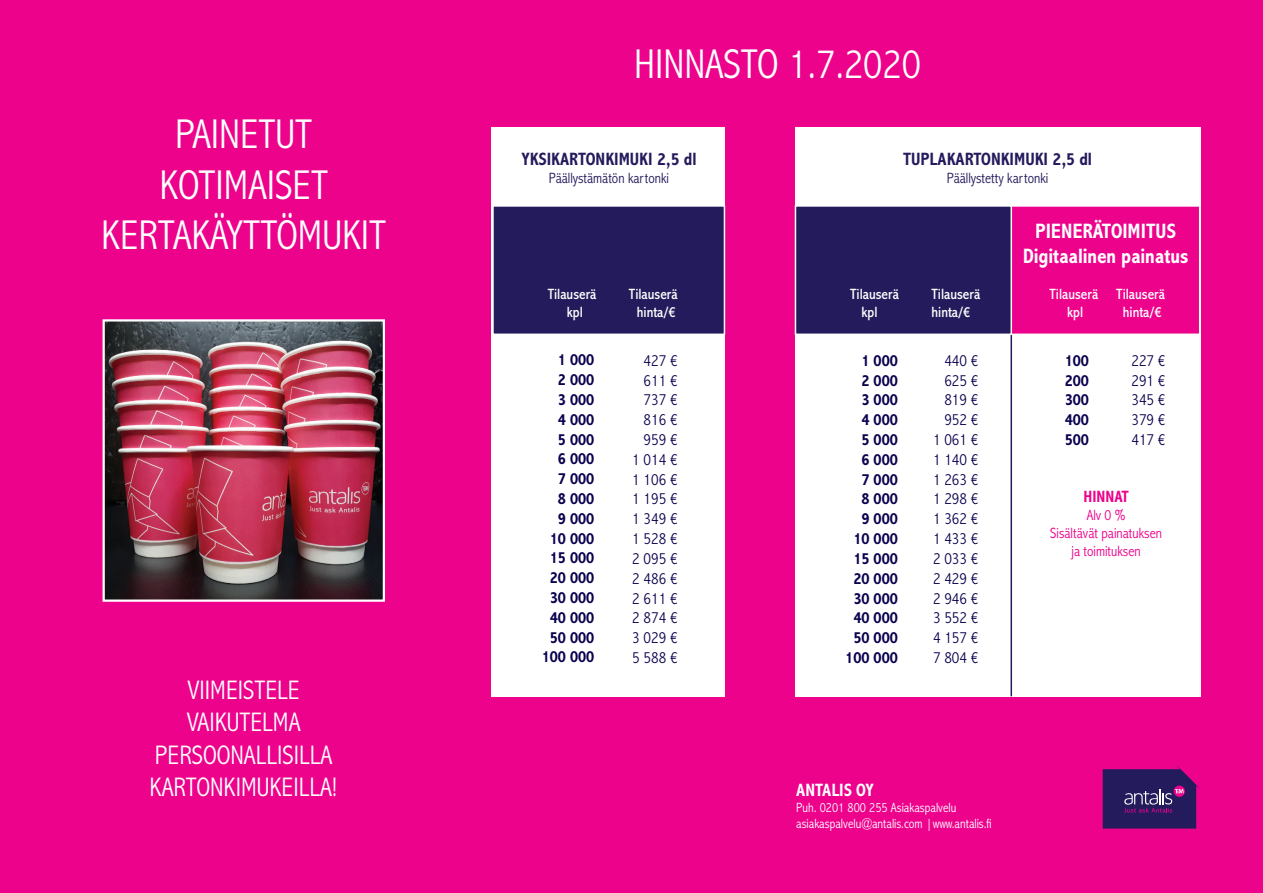
<style>
.page{position:relative;width:1263px;height:893px;background:#ed028c}
.page>*{position:absolute;margin:0;border:0;box-sizing:border-box;transform-origin:0 0}
.t1{font:300 condensed 42px "Abadi MT Pro";color:#fff}
.t2{font:300 condensed 27px "Abadi MT Pro";color:#fff}
.t3{font:700 condensed 21px "Abadi MT Pro";color:#fff}
.t4{font:700 condensed 18px "Abadi MT Pro";color:#231b5c}
.t5{font:700 condensed 18px "Abadi MT Pro";color:#fff}
.t6{font:300 condensed 16.5px "Abadi MT Pro";color:#0a024e}
.t7{font:700 condensed 16.5px "Abadi MT Pro";color:#0a024e}
.t8{font:700 condensed 16.5px "Abadi MT Pro";color:#ed028c}
.t9{font:condensed 15px "Abadi MT Pro";color:#fff}
.t10{font:300 condensed 15px "Abadi MT Pro";color:#231b5c}
.t11{font:300 condensed 15px "Abadi MT Pro";color:#ed028c}
.t12{font:300 condensed 13.5px "Abadi MT Pro";color:#fff}
</style>
<div class="page">
<div style="left:492px;top:127px;width:233px;height:569px;background:#fff"></div>
<div style="left:795px;top:127px;width:405px;height:569px;background:#fff"></div>
<svg style="left:1103px;top:765px;width:97px;height:64px;background:#491f69"></svg>
<div style="left:493px;top:206px;width:231px;height:128px;background:#231b5c"></div>
<div style="left:492px;top:205px;width:233px;height:130px;border:2px solid #fff"></div>
<div style="left:1011px;top:206px;width:189px;height:128px;background:#ed028c"></div>
<div style="left:1010px;top:205px;width:190px;height:130px;border:2px solid #fff"></div>
<hr style="left:1010px;top:334px;width:2px;height:362px;background:#231b5c">
<div style="left:795px;top:206px;width:216px;height:128px;background:#231b5c"></div>
<div style="left:795px;top:205px;width:217px;height:130px;border:2px solid #fff"></div>
<img style="left:106px;top:322px;width:276px;height:277px">
<div style="left:103px;top:319px;width:282px;height:283px;border:2px solid #fff"></div>
<p class="t1" style="left:175px;top:112px;width:139px">PAINETUT</p>
<p class="t1" style="left:159px;top:162px;width:170px">KOTIMAISET</p>
<p class="t1" style="left:101px;top:212px;width:287px">KERTAKÄYTTÖMUKIT</p>
<p class="t2" style="left:187px;top:675px;width:114px">VIIMEISTELE</p>
<p class="t2" style="left:187px;top:708px;width:115px">VAIKUTELMA</p>
<p class="t2" style="left:155px;top:740px;width:179px">PERSOONALLISILLA</p>
<p class="t2" style="left:150px;top:773px;width:189px">KARTONKIMUKEILLA!</p>
<p class="t1" style="left:634px;top:41px;width:288px">HINNASTO 1.7.2020</p>
<p class="t4" style="left:521px;top:150px;width:177px">YKSIKARTONKIMUKI 2,5 dl</p>
<p class="t10" style="left:549px;top:170px;width:122px">Päällystämätön kartonki</p>
<p class="t9" style="left:548px;top:286px;width:50px">Tilauserä</p>
<p class="t9" style="left:629px;top:286px;width:50px">Tilauserä</p>
<p class="t9" style="left:567px;top:304px;width:17px">kpl</p>
<p class="t9" style="left:637px;top:304px;width:40px">hinta/€</p>
<p class="t7" style="left:558px;top:351px;width:38px">1 000</p>
<p class="t7" style="left:558px;top:371px;width:38px">2 000</p>
<p class="t7" style="left:558px;top:390px;width:38px">3 000</p>
<p class="t7" style="left:558px;top:410px;width:38px">4 000</p>
<p class="t7" style="left:558px;top:430px;width:38px">5 000</p>
<p class="t7" style="left:558px;top:450px;width:38px">6 000</p>
<p class="t7" style="left:558px;top:470px;width:38px">7 000</p>
<p class="t7" style="left:558px;top:489px;width:38px">8 000</p>
<p class="t7" style="left:558px;top:509px;width:38px">9 000</p>
<p class="t7" style="left:550px;top:529px;width:46px">10 000</p>
<p class="t7" style="left:550px;top:549px;width:46px">15 000</p>
<p class="t7" style="left:550px;top:569px;width:46px">20 000</p>
<p class="t7" style="left:550px;top:588px;width:46px">30 000</p>
<p class="t7" style="left:550px;top:608px;width:46px">40 000</p>
<p class="t7" style="left:550px;top:628px;width:46px">50 000</p>
<p class="t7" style="left:542px;top:648px;width:54px">100 000</p>
<p class="t6" style="left:643px;top:351px;width:36px">427 €</p>
<p class="t6" style="left:643px;top:371px;width:36px">611 €</p>
<p class="t6" style="left:643px;top:391px;width:36px">737 €</p>
<p class="t6" style="left:643px;top:411px;width:36px">816 €</p>
<p class="t6" style="left:643px;top:431px;width:36px">959 €</p>
<p class="t6" style="left:632px;top:450px;width:47px">1 014 €</p>
<p class="t6" style="left:632px;top:470px;width:47px">1 106 €</p>
<p class="t6" style="left:632px;top:490px;width:47px">1 195 €</p>
<p class="t6" style="left:632px;top:510px;width:47px">1 349 €</p>
<p class="t6" style="left:632px;top:530px;width:47px">1 528 €</p>
<p class="t6" style="left:632px;top:549px;width:47px">2 095 €</p>
<p class="t6" style="left:632px;top:569px;width:47px">2 486 €</p>
<p class="t6" style="left:632px;top:589px;width:47px">2 611 €</p>
<p class="t6" style="left:632px;top:609px;width:47px">2 874 €</p>
<p class="t6" style="left:632px;top:629px;width:47px">3 029 €</p>
<p class="t6" style="left:632px;top:648px;width:47px">5 588 €</p>
<p class="t4" style="left:903px;top:150px;width:190px">TUPLAKARTONKIMUKI 2,5 dl</p>
<p class="t10" style="left:947px;top:170px;width:103px">Päällystetty kartonki</p>
<p class="t9" style="left:850px;top:286px;width:50px">Tilauserä</p>
<p class="t9" style="left:931px;top:286px;width:50px">Tilauserä</p>
<p class="t9" style="left:861px;top:304px;width:17px">kpl</p>
<p class="t9" style="left:931px;top:304px;width:40px">hinta/€</p>
<p class="t7" style="left:861px;top:351px;width:38px">1 000</p>
<p class="t7" style="left:861px;top:371px;width:38px">2 000</p>
<p class="t7" style="left:861px;top:391px;width:38px">3 000</p>
<p class="t7" style="left:861px;top:411px;width:38px">4 000</p>
<p class="t7" style="left:861px;top:430px;width:38px">5 000</p>
<p class="t7" style="left:861px;top:450px;width:38px">6 000</p>
<p class="t7" style="left:861px;top:470px;width:38px">7 000</p>
<p class="t7" style="left:861px;top:490px;width:38px">8 000</p>
<p class="t7" style="left:861px;top:510px;width:38px">9 000</p>
<p class="t7" style="left:853px;top:529px;width:46px">10 000</p>
<p class="t7" style="left:853px;top:549px;width:46px">15 000</p>
<p class="t7" style="left:853px;top:569px;width:46px">20 000</p>
<p class="t7" style="left:853px;top:589px;width:46px">30 000</p>
<p class="t7" style="left:853px;top:609px;width:46px">40 000</p>
<p class="t7" style="left:853px;top:628px;width:46px">50 000</p>
<p class="t7" style="left:845px;top:648px;width:54px">100 000</p>
<p class="t6" style="left:944px;top:351px;width:36px">440 €</p>
<p class="t6" style="left:944px;top:371px;width:36px">625 €</p>
<p class="t6" style="left:944px;top:391px;width:36px">819 €</p>
<p class="t6" style="left:944px;top:411px;width:36px">952 €</p>
<p class="t6" style="left:933px;top:431px;width:47px">1 061 €</p>
<p class="t6" style="left:933px;top:450px;width:47px">1 140 €</p>
<p class="t6" style="left:933px;top:470px;width:47px">1 263 €</p>
<p class="t6" style="left:933px;top:490px;width:47px">1 298 €</p>
<p class="t6" style="left:933px;top:510px;width:47px">1 362 €</p>
<p class="t6" style="left:933px;top:530px;width:47px">1 433 €</p>
<p class="t6" style="left:933px;top:549px;width:47px">2 033 €</p>
<p class="t6" style="left:933px;top:569px;width:47px">2 429 €</p>
<p class="t6" style="left:933px;top:589px;width:47px">2 946 €</p>
<p class="t6" style="left:933px;top:609px;width:47px">3 552 €</p>
<p class="t6" style="left:933px;top:629px;width:47px">4 157 €</p>
<p class="t6" style="left:933px;top:648px;width:47px">7 804 €</p>
<p class="t3" style="left:1035px;top:220px;width:142px">PIENERÄTOIMITUS</p>
<p class="t3" style="left:1023px;top:245px;width:167px">Digitaalinen painatus</p>
<p class="t9" style="left:1049px;top:286px;width:117px">Tilauserä Tilauserä</p>
<p class="t9" style="left:1067px;top:304px;width:17px">kpl</p>
<p class="t9" style="left:1123px;top:304px;width:40px">hinta/€</p>
<p class="t7" style="left:1065px;top:351px;width:26px">100</p>
<p class="t7" style="left:1065px;top:371px;width:26px">200</p>
<p class="t7" style="left:1065px;top:391px;width:26px">300</p>
<p class="t7" style="left:1065px;top:411px;width:26px">400</p>
<p class="t7" style="left:1065px;top:430px;width:26px">500</p>
<p class="t6" style="left:1131px;top:351px;width:36px">227 €</p>
<p class="t6" style="left:1131px;top:371px;width:36px">291 €</p>
<p class="t6" style="left:1131px;top:391px;width:36px">345 €</p>
<p class="t6" style="left:1131px;top:411px;width:36px">379 €</p>
<p class="t6" style="left:1131px;top:431px;width:36px">417 €</p>
<p class="t8" style="left:1083px;top:487px;width:47px">HINNAT</p>
<p class="t11" style="left:1087px;top:506px;width:40px">Alv 0 %</p>
<p class="t11" style="left:1050px;top:524px;width:113px">Sisältävät painatuksen</p>
<p class="t11" style="left:1071px;top:542px;width:71px">ja toimituksen</p>
<p class="t5" style="left:796px;top:780px;width:79px">ANTALIS OY</p>
<p class="t12" style="left:796px;top:800px;width:162px">Puh. 0201 800 255 Asiakaspalvelu</p>
<p class="t12" style="left:796px;top:816px;width:197px">asiakaspalvelu@antalis.com |www.antalis.fi</p>
</div>
